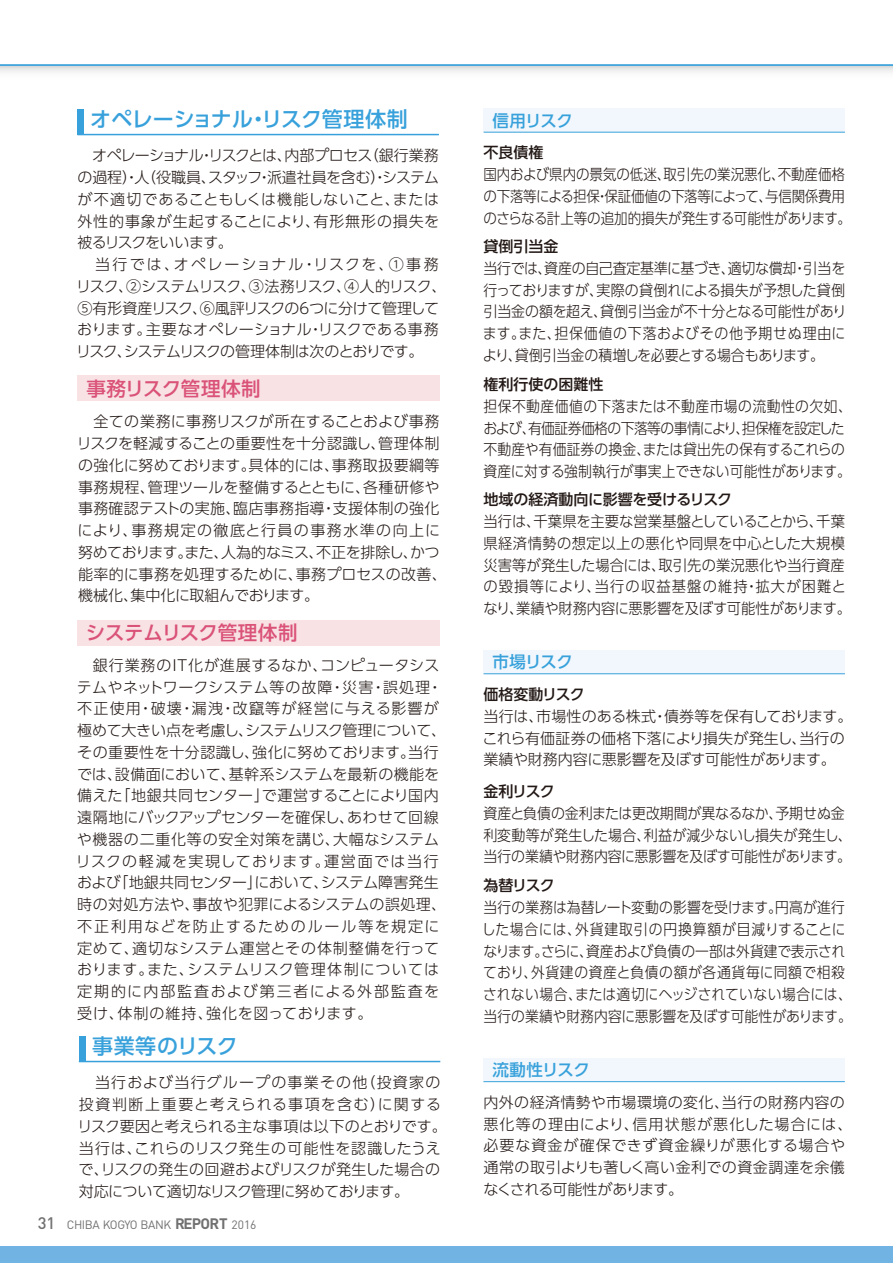
<style>
.page{position:relative;width:893px;height:1263px;background:#fff}
.page>*{position:absolute;margin:0;border:0;box-sizing:border-box;transform-origin:0 0}
.t1{font:500 21px "UD Shin Go Pro";letter-spacing:-.01em;color:#38a1db}
.t2{font:500 19.5px "UD Shin Go Pro";letter-spacing:-.015em;color:#da5278}
.t3{font:500 19.5px "UD Shin Go Pro";letter-spacing:.005em;color:#da5278}
.t4{font:500 16.5px "UD Shin Go Pro";letter-spacing:-.04em;color:#38a1db}
.t5{font:300 15px/21.8px "UD Shin Go Pro";letter-spacing:.025em;color:#221815}
.t6{font:300 15px/21.8px "UD Shin Go Pro";letter-spacing:.005em;color:#221815}
.t7{font:300 15px/21.8px "UD Shin Go Pro";letter-spacing:.005em;color:#221815;scale:.92 1}
.t8{font:300 15px/21.8px "UD Shin Go Pro";letter-spacing:-.015em;color:#221815}
.t9{font:300 15px/21.8px "UD Shin Go Pro";letter-spacing:.005em;color:#221815;text-align:justify;scale:.93 1}
.t10{font:300 15px/21.8px "UD Shin Go Pro";letter-spacing:.005em;color:#221815;scale:.95 1}
.t11{font:300 15px/21.8px "UD Shin Go Pro";letter-spacing:-.015em;color:#221815;scale:.9 1}
.t12{font:500 15px "UD Shin Go Pro";color:#221815}
.t13{font:500 15px "UD Shin Go Pro";letter-spacing:-.035em;color:#221815}
.t14{font:12px "DIN";letter-spacing:-.04em;color:#727171}
.s1{font-weight:500;font-size:16.5px}
.s2{font-weight:700;font-size:15px}
</style>
<div class="page">
<div style="left:0;top:1246px;width:893px;height:17px;background:#71b3e2"></div>
<div style="left:0;top:65px;width:893px;height:24px;background:linear-gradient(to bottom,#e8e8e8,#fff)"></div>
<hr style="left:0;top:64px;width:893px;height:2px;background:#38a1db">
<hr style="left:79px;top:1061px;width:361px;height:1px;background:#38a1db">
<div style="left:79px;top:1036px;width:6px;height:25px;background:#38a1db"></div>
<div style="left:484px;top:109px;width:361px;height:23px;background:#f1f7fc"></div>
<hr style="left:484px;top:132px;width:361px;height:1px;background:#38a1db">
<div style="left:484px;top:650px;width:361px;height:24px;background:#f1f7fc"></div>
<hr style="left:484px;top:673px;width:361px;height:1px;background:#38a1db">
<div style="left:484px;top:1058px;width:361px;height:24px;background:#f1f7fc"></div>
<hr style="left:483px;top:1081px;width:362px;height:1px;background:#38a1db">
<div style="left:77px;top:376px;width:362px;height:25px;background:#f8e2e4"></div>
<div style="left:77px;top:620px;width:362px;height:25px;background:#f8e2e4"></div>
<hr style="left:77px;top:134px;width:362px;height:1px;background:#38a1db">
<div style="left:77px;top:109px;width:7px;height:26px;background:#38a1db"></div>
<h1 class="t1" style="left:90px;top:102px;width:319px">オペレーショナル・リスク管理体制</h1>
<p class="t8" style="left:76px;top:144px;width:372px">　オペレーショナル・リスクとは、内部プロセス（銀行業務の過程）・人（役職員、スタッフ・派遣社員を含む）・システムが不適切であることもしくは機能しないこと、または外性的事象が生起することにより、有形無形の損失を被るリスクをいいます。<br>　当行では、オペレーショナル・リスクを、①事務リスク、②システムリスク、③法務リスク、④人的リスク、<br>⑤有形資産リスク、⑥風評リスクの6つに分けて管理しております。主要なオペレーショナル・リスクである事務リスク、システムリスクの管理体制は次のとおりです。</p>
<h2 class="t3" style="left:86px;top:373px;width:176px">事務リスク管理体制</h2>
<p class="t6" style="left:77px;top:410px;width:372px;text-indent:17px">全ての業務に事務リスクが所在することおよび事務リスクを軽減することの重要性を十分認識し、管理体制の強化に努めております。具体的には、事務取扱要綱等事務規程、管理ツールを整備するとともに、各種研修や事務確認テストの実施、臨店事務指導・支援体制の強化により、事務規定の徹底と行員の事務水準の向上に努めております。また、人為的なミス、不正を排除し、かつ能率的に事務を処理するために、事務プロセスの改善、機械化、集中化に取組んでおります。</p>
<h2 class="t2" style="left:86px;top:617px;width:213px">システムリスク管理体制</h2>
<p class="t5" style="left:76px;top:654px;width:372px;text-indent:17px">銀行業務のＩＴ化が進展するなか、コンピュータシステムやネットワークシステム等の故障・災害・誤処理・不正使用・破壊・漏洩・改竄等が経営に与える影響が極めて大きい点を考慮し、システムリスク管理について、その重要性を十分認識し、強化に努めております。当行では、設備面において、基幹系システムを最新の機能を備えた「地銀共同センター」で運営することにより国内遠隔地にバックアップセンターを確保し、あわせて回線や機器の二重化等の安全対策を講じ、大幅なシステムリスクの軽減を実現しております。運営面では当行および「地銀共同センター」において、システム障害発生時の対処方法や、事故や犯罪によるシステムの誤処理、不正利用などを防止するためのルール等を規定に定めて、適切なシステム運営とその体制整備を行っております。また、システムリスク管理体制については定期的に内部監査および第三者による外部監査を受け、体制の維持、強化を図っております。</p>
<h1 class="t1" style="left:92px;top:1029px;width:147px">事業等のリスク</h1>
<p class="t5" style="left:77px;top:1071px;width:371px">　当行および当行グループの事業その他（投資家の投資判断上重要と考えられる事項を含む）に関するリスク要因と考えられる主な事項は以下のとおりです。当行は、これらのリスク発生の可能性を認識したうえで、リスクの発生の回避およびリスクが発生した場合の対応について適切なリスク管理に努めております。</p>
<p class="t14" style="left:38px;top:1217px;width:220px"><span class="s1">31</span> CHIBA KOGYO BANK <span class="s2">REPORT</span> 2016</p>
<p class="t4" style="left:492px;top:107px;width:82px">信用リスク</p>
<p class="t12" style="left:483px;top:140px;width:61px">不良債権</p>
<p class="t11" style="left:483px;top:163px;width:410px">国内および県内の景気の低迷、取引先の業況悪化、不動産価格の下落等による担保・保証価値の下落等によって、与信関係費用のさらなる計上等の追加的損失が発生する可能性があります。</p>
<p class="t12" style="left:483px;top:234px;width:76px">貸倒引当金</p>
<p class="t9" style="left:483px;top:257px;width:392px">当行では、資産の自己査定基準に基づき、適切な償却・引当を行っておりますが、実際の貸倒れによる損失が予想した貸倒引当金の額を超え、貸倒引当金が不十分となる可能性があります。また、担保価値の下落およびその他予期せぬ理由により、貸倒引当金の積増しを必要とする場合もあります。</p>
<p class="t12" style="left:483px;top:372px;width:122px">権利行使の困難性</p>
<p class="t7" style="left:483px;top:395px;width:402px">担保不動産価値の下落または不動産市場の流動性の欠如、および、有価証券価格の下落等の事情により、担保権を設定した不動産や有価証券の換金、または貸出先の保有するこれらの資産に対する強制執行が事実上できない可能性があります。</p>
<p class="t12" style="left:483px;top:487px;width:250px">地域の経済動向に影響を受けるリスク</p>
<p class="t10" style="left:483px;top:510px;width:388px">当行は、千葉県を主要な営業基盤としていることから、千葉県経済情勢の想定以上の悪化や同県を中心とした大規模災害等が発生した場合には、取引先の業況悪化や当行資産の毀損等により、当行の収益基盤の維持・拡大が困難となり、業績や財務内容に悪影響を及ぼす可能性があります。</p>
<p class="t4" style="left:492px;top:649px;width:82px">市場リスク</p>
<p class="t13" style="left:483px;top:682px;width:103px">価格変動リスク</p>
<p class="t6" style="left:483px;top:705px;width:371px">当行は、市場性のある株式・債券等を保有しております。これら有価証券の価格下落により損失が発生し、当行の業績や財務内容に悪影響を及ぼす可能性があります。</p>
<p class="t12" style="left:483px;top:779px;width:73px">金利リスク</p>
<p class="t9" style="left:483px;top:802px;width:398px;text-align:left">資産と負債の金利または更改期間が異なるなか、予期せぬ金利変動等が発生した場合、利益が減少ないし損失が発生し、当行の業績や財務内容に悪影響を及ぼす可能性があります。</p>
<p class="t12" style="left:483px;top:873px;width:73px">為替リスク</p>
<p class="t7" style="left:482px;top:896px;width:404px">当行の業務は為替レート変動の影響を受けます。円高が進行した場合には、外貨建取引の円換算額が目減りすることになります。さらに、資産および負債の一部は外貨建で表示されており、外貨建の資産と負債の額が各通貨毎に同額で相殺されない場合、または適切にヘッジされていない場合には、当行の業績や財務内容に悪影響を及ぼす可能性があります。</p>
<p class="t4" style="left:492px;top:1057px;width:99px">流動性リスク</p>
<p class="t5" style="left:483px;top:1091px;width:371px">内外の経済情勢や市場環境の変化、当行の財務内容の悪化等の理由により、信用状態が悪化した場合には、必要な資金が確保できず資金繰りが悪化する場合や通常の取引よりも著しく高い金利での資金調達を余儀なくされる可能性があります。</p>
</div>
